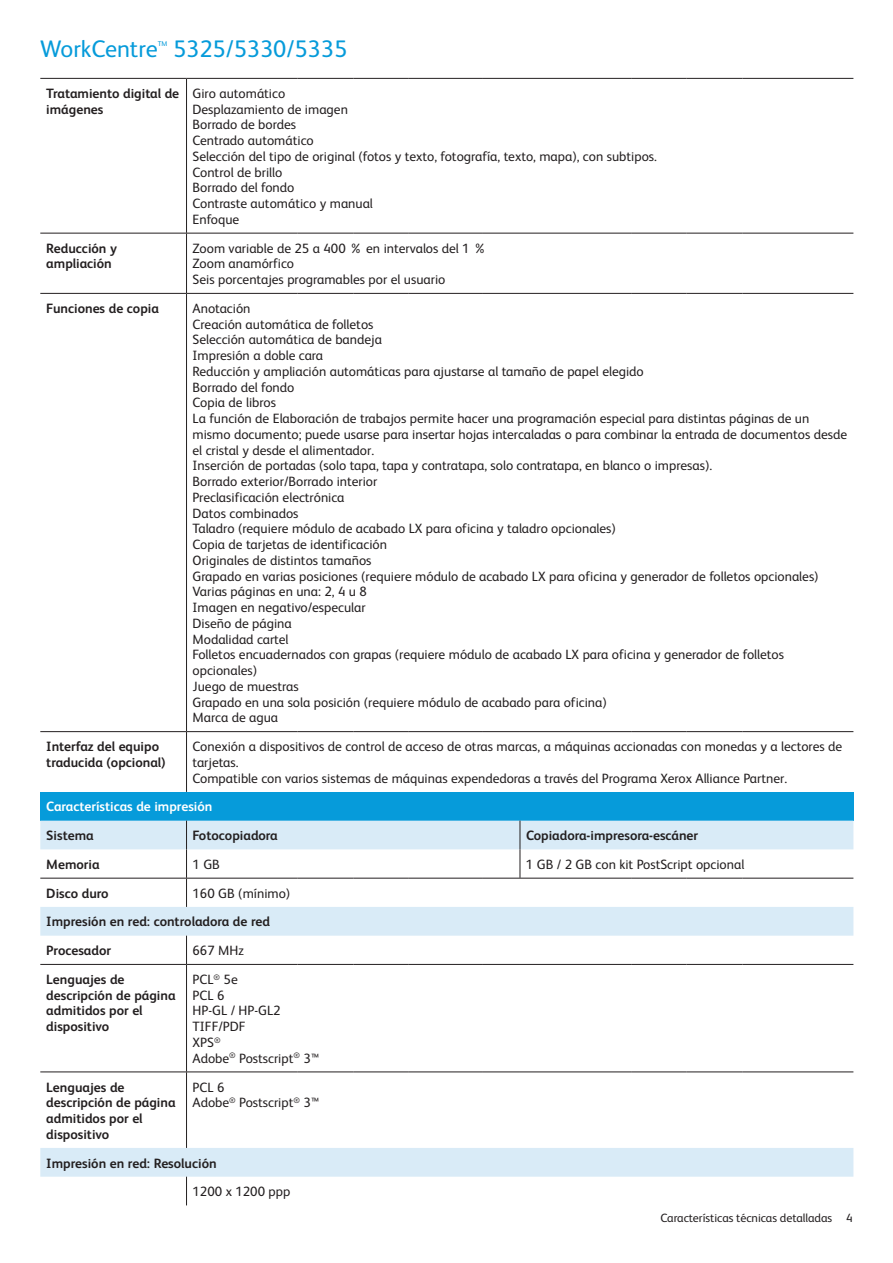
<style>
.page{position:relative;width:893px;height:1263px;background:#fff}
.page>*{position:absolute;margin:0;border:0;box-sizing:border-box;transform-origin:0 0}
.t1{font:24px "Xerox Sans";color:#069bda}
.t2{font:13.5px/15.8px "Xerox Sans";color:#231f20}
.t3{font:700 13.5px/15.8px "Xerox Sans";color:#231f20}
.t4{font:700 13.5px "Xerox Sans";color:#fff}
.t5{font:12px "Xerox Sans";color:#231f20}
.t6{font:7.05px "Xerox Sans";color:#069bda}
</style>
<div class="page">
<div style="left:40px;top:792px;width:813px;height:29px;background:#069bda"></div>
<svg style="left:40px;top:821px;width:813px;height:356px"></svg>
<hr style="left:40px;top:78px;width:146px;height:1px;background:#231f20">
<hr style="left:186px;top:79px;width:1px;height:154px;background:#231f20">
<hr style="left:186px;top:78px;width:112px;height:1px;background:#231f20">
<hr style="left:298px;top:78px;width:55px;height:1px;background:#231f20">
<hr style="left:353px;top:78px;width:56px;height:1px;background:#231f20">
<hr style="left:409px;top:78px;width:74px;height:1px;background:#231f20">
<hr style="left:483px;top:78px;width:37px;height:1px;background:#231f20">
<hr style="left:520px;top:78px;width:111px;height:1px;background:#231f20">
<hr style="left:631px;top:78px;width:55px;height:1px;background:#231f20">
<hr style="left:686px;top:78px;width:56px;height:1px;background:#231f20">
<hr style="left:742px;top:78px;width:111px;height:1px;background:#231f20">
<hr style="left:40px;top:233px;width:146px;height:1px;background:#231f20">
<hr style="left:186px;top:234px;width:1px;height:59px;background:#231f20">
<hr style="left:186px;top:233px;width:112px;height:1px;background:#231f20">
<hr style="left:298px;top:233px;width:55px;height:1px;background:#231f20">
<hr style="left:353px;top:233px;width:56px;height:1px;background:#231f20">
<hr style="left:409px;top:233px;width:74px;height:1px;background:#231f20">
<hr style="left:483px;top:233px;width:37px;height:1px;background:#231f20">
<hr style="left:520px;top:233px;width:111px;height:1px;background:#231f20">
<hr style="left:631px;top:233px;width:55px;height:1px;background:#231f20">
<hr style="left:686px;top:233px;width:56px;height:1px;background:#231f20">
<hr style="left:742px;top:233px;width:111px;height:1px;background:#231f20">
<hr style="left:40px;top:293px;width:146px;height:1px;background:#231f20">
<hr style="left:186px;top:294px;width:1px;height:437px;background:#231f20">
<hr style="left:186px;top:293px;width:112px;height:1px;background:#231f20">
<hr style="left:298px;top:293px;width:55px;height:1px;background:#231f20">
<hr style="left:353px;top:293px;width:56px;height:1px;background:#231f20">
<hr style="left:409px;top:293px;width:74px;height:1px;background:#231f20">
<hr style="left:483px;top:293px;width:37px;height:1px;background:#231f20">
<hr style="left:520px;top:293px;width:111px;height:1px;background:#231f20">
<hr style="left:631px;top:293px;width:55px;height:1px;background:#231f20">
<hr style="left:686px;top:293px;width:56px;height:1px;background:#231f20">
<hr style="left:742px;top:293px;width:111px;height:1px;background:#231f20">
<hr style="left:40px;top:731px;width:146px;height:1px;background:#231f20">
<hr style="left:186px;top:732px;width:1px;height:60px;background:#231f20">
<hr style="left:186px;top:731px;width:112px;height:1px;background:#231f20">
<hr style="left:298px;top:731px;width:55px;height:1px;background:#231f20">
<hr style="left:353px;top:731px;width:56px;height:1px;background:#231f20">
<hr style="left:409px;top:731px;width:74px;height:1px;background:#231f20">
<hr style="left:483px;top:731px;width:37px;height:1px;background:#231f20">
<hr style="left:520px;top:731px;width:111px;height:1px;background:#231f20">
<hr style="left:631px;top:731px;width:55px;height:1px;background:#231f20">
<hr style="left:686px;top:731px;width:56px;height:1px;background:#231f20">
<hr style="left:742px;top:731px;width:111px;height:1px;background:#231f20">
<svg style="left:519px;top:821px;width:1px;height:57px"></svg>
<hr style="left:40px;top:878px;width:146px;height:1px;background:#231f20">
<svg style="left:186px;top:821px;width:1px;height:86px"></svg>
<hr style="left:186px;top:878px;width:112px;height:1px;background:#231f20">
<hr style="left:298px;top:878px;width:55px;height:1px;background:#231f20">
<hr style="left:353px;top:878px;width:56px;height:1px;background:#231f20">
<hr style="left:409px;top:878px;width:74px;height:1px;background:#231f20">
<hr style="left:483px;top:878px;width:37px;height:1px;background:#231f20">
<hr style="left:520px;top:878px;width:111px;height:1px;background:#231f20">
<hr style="left:631px;top:878px;width:55px;height:1px;background:#231f20">
<hr style="left:686px;top:878px;width:56px;height:1px;background:#231f20">
<hr style="left:742px;top:878px;width:111px;height:1px;background:#231f20">
<svg style="left:186px;top:936px;width:1px;height:28px"></svg>
<hr style="left:40px;top:964px;width:146px;height:1px;background:#231f20">
<hr style="left:40px;top:1072px;width:146px;height:1px;background:#231f20">
<hr style="left:186px;top:965px;width:1px;height:107px;background:#231f20">
<hr style="left:186px;top:1072px;width:1px;height:76px;background:#231f20">
<hr style="left:186px;top:964px;width:112px;height:1px;background:#231f20">
<hr style="left:298px;top:964px;width:55px;height:1px;background:#231f20">
<hr style="left:353px;top:964px;width:56px;height:1px;background:#231f20">
<hr style="left:409px;top:964px;width:74px;height:1px;background:#231f20">
<hr style="left:483px;top:964px;width:37px;height:1px;background:#231f20">
<hr style="left:520px;top:964px;width:111px;height:1px;background:#231f20">
<hr style="left:631px;top:964px;width:55px;height:1px;background:#231f20">
<hr style="left:686px;top:964px;width:56px;height:1px;background:#231f20">
<hr style="left:742px;top:964px;width:111px;height:1px;background:#231f20">
<hr style="left:186px;top:1072px;width:112px;height:1px;background:#231f20">
<hr style="left:298px;top:1072px;width:55px;height:1px;background:#231f20">
<hr style="left:353px;top:1072px;width:56px;height:1px;background:#231f20">
<hr style="left:409px;top:1072px;width:74px;height:1px;background:#231f20">
<hr style="left:483px;top:1072px;width:37px;height:1px;background:#231f20">
<hr style="left:520px;top:1072px;width:111px;height:1px;background:#231f20">
<hr style="left:631px;top:1072px;width:55px;height:1px;background:#231f20">
<hr style="left:686px;top:1072px;width:56px;height:1px;background:#231f20">
<hr style="left:742px;top:1072px;width:111px;height:1px;background:#231f20">
<svg style="left:186px;top:1177px;width:1px;height:28px"></svg>
<h1 class="t1" style="left:40px;top:40px;width:119px">WorkCentre</h1>
<p class="t6" style="left:158px;top:41px;width:11px">TM</p>
<h1 class="t1" style="left:173px;top:40px;width:176px">5325/5330/5335</h1>
<p class="t3" style="left:46px;top:87px;width:134px">Tratamiento digital de imágenes</p>
<p class="t2" style="left:192px;top:87px;width:466px">Giro automático<br>Desplazamiento de imagen<br>Borrado de bordes<br>Centrado automático<br>Selección del tipo de original (fotos y texto, fotografía, texto, mapa), con subtipos.<br>Control de brillo<br>Borrado del fondo<br>Contraste automático y manual<br>Enfoque</p>
<p class="t3" style="left:46px;top:241px;width:72px">Reducción y ampliación</p>
<p class="t2" style="left:192px;top:241px;width:296px">Zoom variable de 25 a 400 % en intervalos del 1 %<br>Zoom anamórfico<br>Seis porcentajes programables por el usuario</p>
<p class="t3" style="left:46px;top:302px;width:114px">Funciones de copia</p>
<p class="t2" style="left:192px;top:302px;width:656px">Anotación<br>Creación automática de folletos<br>Selección automática de bandeja<br>Impresión a doble cara<br>Reducción y ampliación automáticas para ajustarse al tamaño de papel elegido<br>Borrado del fondo<br>Copia de libros<br>La función de Elaboración de trabajos permite hacer una programación especial para distintas páginas de un mismo documento; puede usarse para insertar hojas intercaladas o para combinar la entrada de documentos desde el cristal y desde el alimentador.<br>Inserción de portadas (solo tapa, tapa y contratapa, solo contratapa, en blanco o impresas).<br>Borrado exterior/Borrado interior<br>Preclasificación electrónica<br>Datos combinados<br>Taladro (requiere módulo de acabado LX para oficina y taladro opcionales)<br>Copia de tarjetas de identificación<br>Originales de distintos tamaños<br>Grapado en varias posiciones (requiere módulo de acabado LX para oficina y generador de folletos opcionales)<br>Varias páginas en una: 2, 4 u 8<br>Imagen en negativo/especular<br>Diseño de página<br>Modalidad cartel<br>Folletos encuadernados con grapas (requiere módulo de acabado LX para oficina y generador de folletos opcionales)<br>Juego de muestras<br>Grapado en una sola posición (requiere módulo de acabado para oficina)<br>Marca de agua</p>
<p class="t3" style="left:46px;top:740px;width:121px">Interfaz del equipo traducida (opcional)</p>
<p class="t2" style="left:192px;top:740px;width:651px">Conexión a dispositivos de control de acceso de otras marcas, a máquinas accionadas con monedas y a lectores de tarjetas.<br>Compatible con varios sistemas de máquinas expendedoras a través del Programa Xerox Alliance Partner.</p>
<p class="t4" style="left:46px;top:802px;width:168px">Características de impresión</p>
<p class="t3" style="left:46px;top:829px;width:49px">Sistema</p>
<p class="t3" style="left:192px;top:829px;width:87px">Fotocopiadora</p>
<p class="t3" style="left:526px;top:829px;width:174px">Copiadora-impresora-escáner</p>
<p class="t3" style="left:46px;top:858px;width:55px">Memoria</p>
<p class="t2" style="left:192px;top:858px;width:29px">1 GB</p>
<p class="t2" style="left:526px;top:858px;width:220px">1 GB / 2 GB con kit PostScript opcional</p>
<p class="t3" style="left:46px;top:886px;width:64px">Disco duro</p>
<p class="t2" style="left:192px;top:886px;width:99px">160 GB (mínimo)</p>
<p class="t3" style="left:46px;top:909px;width:225px;line-height:28.8px">Impresión en red: controladora de red<br>Procesador</p>
<p class="t2" style="left:192px;top:944px;width:53px">667 MHz</p>
<p class="t3" style="left:46px;top:973px;width:131px">Lenguajes de descripción de página admitidos por el dispositivo</p>
<p class="t2" style="left:192px;top:973px;width:128px">PCL<sup>®</sup> 5e<br>PCL 6<br>HP-GL / HP-GL2<br>TIFF/PDF<br>XPS<sup>®<br></sup>Adobe<sup>®</sup> Postscript<sup>®</sup> 3™</p>
<p class="t3" style="left:46px;top:1080px;width:131px">Lenguajes de descripción de página admitidos por el dispositivo</p>
<p class="t2" style="left:192px;top:1080px;width:128px">PCL 6<br>Adobe<sup>®</sup> Postscript<sup>®</sup> 3™</p>
<p class="t3" style="left:46px;top:1156px;width:172px">Impresión en red: Resolución</p>
<p class="t2" style="left:192px;top:1185px;width:99px">1200 x 1200 ppp</p>
<p class="t5" style="left:660px;top:1213px;width:194px">Características técnicas detalladas 4</p>
</div>
